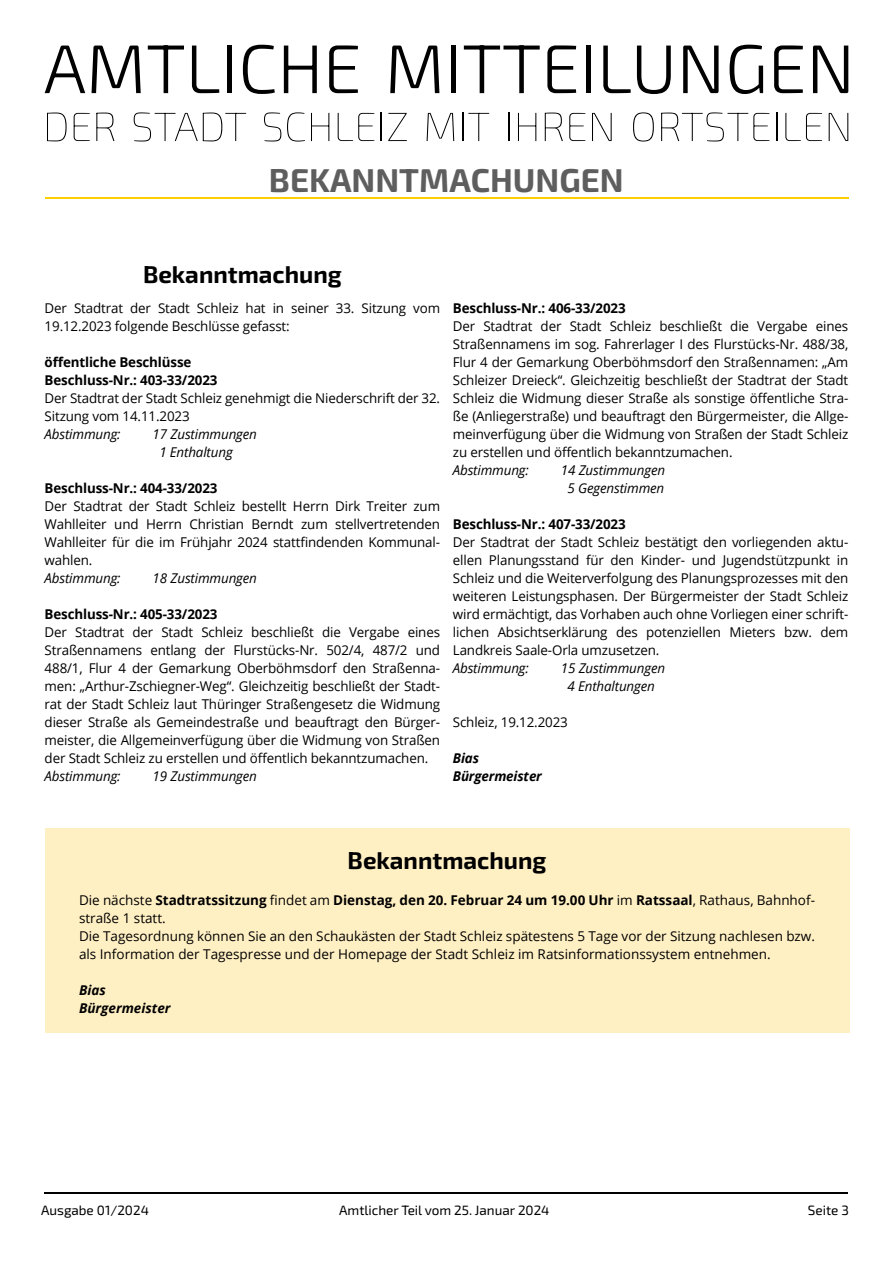
<style>
.page{position:relative;width:893px;height:1263px;background:#fff}
.page>*{position:absolute;margin:0;border:0;box-sizing:border-box;transform-origin:0 0}
.t1{font:700 33px "Exo 2";color:#5f5e5e}
.t2{font:700 24px "Exo 2";color:#000}
.t3{font:13.5px/18px "Open Sans";letter-spacing:-.01em;color:#000;text-align:justify}
.t4{font:italic 13.5px/18px "Open Sans";letter-spacing:-.01em;color:#000;text-align:center}
.t5{font:700 13.5px/18px "Open Sans";letter-spacing:-.01em;color:#000}
.t6{font:13.5px "Exo 2";color:#000}
.t7{font:italic 700 13.5px/18px "Open Sans";letter-spacing:-.005em;color:#000}
.s1{font-weight:700}
</style>
<div class="page">
<hr style="left:45px;top:1192px;width:803px;height:1px;background:#000">
<svg style="left:45px;top:46px;width:40px;height:47px"></svg>
<svg style="left:390px;top:46px;width:49px;height:47px"></svg>
<svg style="left:92px;top:46px;width:49px;height:47px"></svg>
<svg style="left:148px;top:46px;width:36px;height:47px"></svg>
<svg style="left:192px;top:46px;width:27px;height:47px"></svg>
<div style="left:227px;top:46px;width:5px;height:47px;background:#000"></div>
<svg style="left:243px;top:45px;width:32px;height:49px"></svg>
<hr style="left:284px;top:46px;width:4px;height:47px;background:#000">
<svg style="left:288px;top:66px;width:24px;height:4px"></svg>
<div style="left:312px;top:46px;width:5px;height:47px;background:#000"></div>
<svg style="left:329px;top:45px;width:29px;height:48px"></svg>
<div style="left:451px;top:46px;width:5px;height:47px;background:#000"></div>
<svg style="left:464px;top:46px;width:76px;height:47px"></svg>
<svg style="left:547px;top:45px;width:29px;height:48px"></svg>
<div style="left:586px;top:46px;width:5px;height:47px;background:#000"></div>
<svg style="left:603px;top:46px;width:28px;height:47px"></svg>
<svg style="left:637px;top:46px;width:34px;height:48px"></svg>
<svg style="left:683px;top:46px;width:36px;height:47px"></svg>
<svg style="left:730px;top:45px;width:33px;height:49px"></svg>
<svg style="left:774px;top:45px;width:29px;height:48px"></svg>
<svg style="left:813px;top:46px;width:35px;height:47px"></svg>
<svg style="left:47px;top:113px;width:20px;height:28px"></svg>
<svg style="left:74px;top:113px;width:16px;height:28px"></svg>
<svg style="left:96px;top:113px;width:18px;height:28px"></svg>
<svg style="left:287px;top:112px;width:18px;height:30px"></svg>
<svg style="left:311px;top:113px;width:18px;height:28px"></svg>
<svg style="left:338px;top:113px;width:36px;height:28px"></svg>
<svg style="left:381px;top:113px;width:1px;height:28px"></svg>
<svg style="left:388px;top:113px;width:19px;height:28px"></svg>
<svg style="left:427px;top:113px;width:27px;height:28px"></svg>
<svg style="left:462px;top:113px;width:27px;height:28px"></svg>
<svg style="left:509px;top:113px;width:1px;height:28px"></svg>
<svg style="left:518px;top:113px;width:18px;height:28px"></svg>
<svg style="left:545px;top:113px;width:18px;height:28px"></svg>
<svg style="left:569px;top:113px;width:16px;height:28px"></svg>
<svg style="left:592px;top:113px;width:20px;height:28px"></svg>
<svg style="left:661px;top:112px;width:108px;height:29px"></svg>
<svg style="left:776px;top:113px;width:1px;height:28px"></svg>
<svg style="left:785px;top:113px;width:37px;height:28px"></svg>
<svg style="left:829px;top:113px;width:19px;height:28px"></svg>
<svg style="left:134px;top:112px;width:112px;height:29px"></svg>
<svg style="left:264px;top:112px;width:17px;height:29px"></svg>
<svg style="left:633px;top:112px;width:21px;height:30px"></svg>
<hr style="left:45px;top:197px;width:804px;height:1px;background:#ffd000">
<div style="left:45px;top:828px;width:804px;height:205px;background:#fff0c4"></div>
<h1 class="t1" style="left:269px;top:157px;width:356px">BEKANNTMACHUNGEN</h1>
<h2 class="t2" style="left:143px;top:257px;width:200px">Bekanntmachung</h2>
<p class="t3" style="left:45px;top:298px;width:397px">Der Stadtrat der Stadt Schleiz hat in seiner 33. Sitzung vom<br>19.12.2023 folgende Beschlüsse gefasst:</p>
<p class="t5" style="left:45px;top:352px;width:174px">öffentliche Beschlüsse<br>Beschluss-Nr.: 403-33/2023</p>
<p class="t3" style="left:45px;top:388px;width:397px">Der Stadtrat der Stadt Schleiz genehmigt die Niederschrift der 32.<br>Sitzung vom 14.11.2023</p>
<p class="t4" style="left:45px;top:424px;width:78px">Abstimmung:</p>
<p class="t4" style="left:159px;top:424px;width:99px;text-align:left;text-indent:-7px">17 Zustimmungen<br>1 Enthaltung</p>
<p class="t5" style="left:45px;top:478px;width:174px">Beschluss-Nr.: 404-33/2023</p>
<p class="t3" style="left:45px;top:496px;width:397px">Der Stadtrat der Stadt Schleiz bestellt Herrn Dirk Treiter zum Wahlleiter und Herrn Christian Berndt zum stellvertretenden Wahlleiter für die im Frühjahr 2024 stattfindenden Kommunal&shy;wahlen.</p>
<p class="t4" style="left:45px;top:568px;width:78px">Abstimmung:</p>
<p class="t4" style="left:153px;top:568px;width:106px">18 Zustimmungen</p>
<p class="t5" style="left:45px;top:604px;width:174px">Beschluss-Nr.: 405-33/2023</p>
<p class="t3" style="left:45px;top:622px;width:397px">Der Stadtrat der Stadt Schleiz beschließt die Vergabe eines Straßennamens entlang der Flurstücks-Nr. 502/4, 487/2 und 488/1, Flur 4 der Gemarkung Oberböhmsdorf den Straßenna&shy;men: „Arthur-Zschiegner-Weg“. Gleichzeitig beschließt der Stadt&shy;rat der Stadt Schleiz laut Thüringer Straßengesetz die Widmung dieser Straße als Gemeindestraße und beauftragt den Bürger&shy;meister, die Allgemeinverfügung über die Widmung von Straßen der Stadt Schleiz zu erstellen und öffentlich bekanntzumachen.</p>
<p class="t4" style="left:45px;top:766px;width:78px">Abstimmung:</p>
<p class="t4" style="left:153px;top:766px;width:106px">19 Zustimmungen</p>
<p class="t5" style="left:453px;top:298px;width:174px">Beschluss-Nr.: 406-33/2023</p>
<p class="t3" style="left:453px;top:316px;width:397px">Der Stadtrat der Stadt Schleiz beschließt die Vergabe eines Straßennamens im sog. Fahrerlager I des Flurstücks-Nr. 488/38, Flur 4 der Gemarkung Oberböhmsdorf den Straßennamen: „Am Schleizer Dreieck“. Gleichzeitig beschließt der Stadtrat der Stadt Schleiz die Widmung dieser Straße als sonstige öffentliche Stra&shy;ße (Anliegerstraße) und beauftragt den Bürgermeister, die Allge&shy;meinverfügung über die Widmung von Straßen der Stadt Schleiz zu erstellen und öffentlich bekanntzumachen.</p>
<p class="t4" style="left:453px;top:460px;width:78px">Abstimmung:</p>
<p class="t4" style="left:561px;top:460px;width:106px">14 Zustimmungen<br>5 Gegenstimmen</p>
<p class="t5" style="left:453px;top:514px;width:174px">Beschluss-Nr.: 407-33/2023</p>
<p class="t3" style="left:453px;top:532px;width:397px">Der Stadtrat der Stadt Schleiz bestätigt den vorliegenden aktu&shy;ellen Planungsstand für den Kinder- und Jugendstützpunkt in Schleiz und die Weiterverfolgung des Planungsprozesses mit den weiteren Leistungsphasen. Der Bürgermeister der Stadt Schleiz wird ermächtigt, das Vorhaben auch ohne Vorliegen einer schrift&shy;lichen Absichtserklärung des potenziellen Mieters bzw. dem Landkreis Saale-Orla umzusetzen.</p>
<p class="t4" style="left:453px;top:658px;width:78px">Abstimmung:</p>
<p class="t4" style="left:561px;top:658px;width:106px">15 Zustimmungen<br>4 Enthaltungen</p>
<p class="t3" style="left:453px;top:712px;width:117px">Schleiz, 19.12.2023</p>
<p class="t7" style="left:453px;top:748px;width:91px">Bias<br>Bürgermeister</p>
<h2 class="t2" style="left:348px;top:843px;width:200px">Bekanntmachung</h2>
<p class="t3" style="left:79px;top:890px;width:737px;text-align:left">Die nächste <span class="s1">Stadtratssitzung</span> findet am <span class="s1">Dienstag, den 20. Februar 24 um 19.00 Uhr</span> im <span class="s1">Ratssaal</span>, Rathaus, Bahnhof&shy;straße 1 statt.<br>Die Tagesordnung können Sie an den Schaukästen der Stadt Schleiz spätestens 5 Tage vor der Sitzung nachlesen bzw. als Information der Tagespresse und der Homepage der Stadt Schleiz im Ratsinformationssystem entnehmen.</p>
<p class="t7" style="left:79px;top:980px;width:93px">Bias<br>Bürgermeister</p>
<p class="t6" style="left:41px;top:1201px;width:109px">Ausgabe 01/2024</p>
<p class="t6" style="left:339px;top:1201px;width:212px">Amtlicher Teil vom 25. Januar 2024</p>
<p class="t6" style="left:808px;top:1201px;width:43px">Seite 3</p>
</div>
